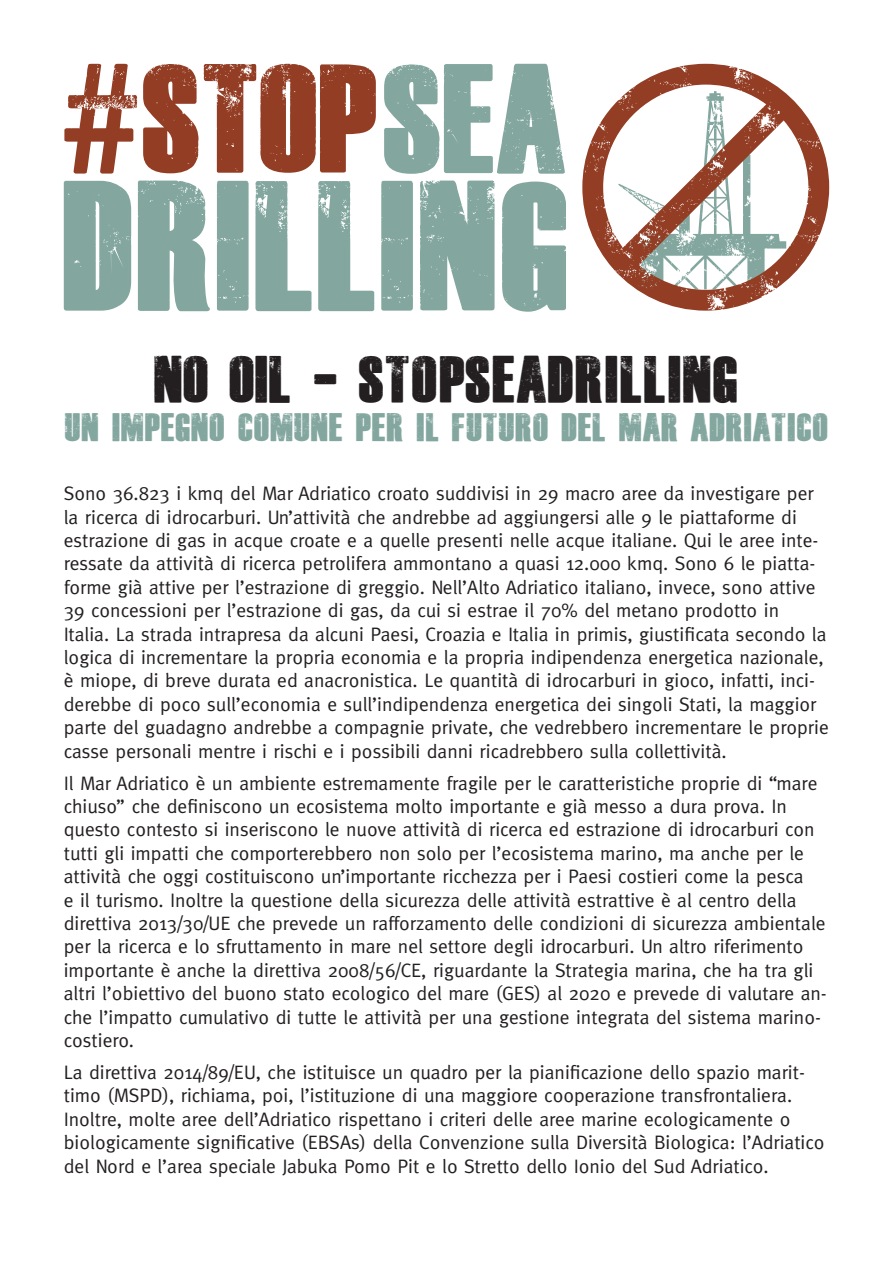
<style>
.page{position:relative;width:893px;height:1263px;background:#fff}
.page>*{position:absolute;margin:0;border:0;box-sizing:border-box;transform-origin:0 0}
.t1{font:45.9px "Dead Kansas";color:#231f20}
.t2{font:27.6px "Dead Kansas";color:#83a79f}
.t3{font:19.5px/23.4px "Meta";color:#231f20}
</style>
<div class="page">
<svg style="left:582px;top:64px;width:247px;height:247px"></svg>
<svg style="left:64px;top:64px;width:73px;height:110px"></svg>
<svg style="left:143px;top:64px;width:233px;height:109px"></svg>
<svg style="left:384px;top:64px;width:181px;height:110px"></svg>
<svg style="left:64px;top:181px;width:67px;height:130px;background:#8caea6"></svg>
<svg style="left:138px;top:181px;width:72px;height:130px;background:#93b2ac"></svg>
<div style="left:217px;top:181px;width:32px;height:130px;background:#83a79f"></div>
<svg style="left:255px;top:181px;width:57px;height:130px"></svg>
<svg style="left:318px;top:181px;width:56px;height:130px"></svg>
<svg style="left:381px;top:181px;width:32px;height:130px;background:#85a9a1"></svg>
<svg style="left:420px;top:181px;width:75px;height:129px;background:#8fafa8"></svg>
<svg style="left:502px;top:182px;width:64px;height:130px;background:#95b3ad"></svg>
<p class="t1" style="left:154px;top:356px;width:586px">NO OIL - STOPSEADRILLING</p>
<p class="t2" style="left:64px;top:413px;width:766px">UN IMPEGNO COMUNE PER IL FUTURO DEL MAR ADRIATICO</p>
<p class="t3" style="left:64px;top:481px;width:767px">Sono 36.823 i kmq del Mar Adriatico croato suddivisi in 29 macro aree da investigare per la ricerca di idrocarburi. Un’attività che andrebbe ad aggiungersi alle 9 le piattaforme di estrazione di gas in acque croate e a quelle presenti nelle acque italiane. Qui le aree inte&shy;ressate da attività di ricerca petrolifera ammontano a quasi 12.000 kmq. Sono 6 le piatta&shy;forme già attive per l’estrazione di greggio. Nell’Alto Adriatico italiano, invece, sono attive 39 concessioni per l’estrazione di gas, da cui si estrae il 70% del metano prodotto in Italia. La strada intrapresa da alcuni Paesi, Croazia e Italia in primis, giustificata secondo la logica di incrementare la propria economia e la propria indipendenza energetica nazionale, è miope, di breve durata ed anacronistica. Le quantità di idrocarburi in gioco, infatti, inci&shy;derebbe di poco sull’economia e sull’indipendenza energetica dei singoli Stati, la maggior parte del guadagno andrebbe a compagnie private, che vedrebbero incrementare le proprie casse personali mentre i rischi e i possibili danni ricadrebbero sulla collettività.</p>
<p class="t3" style="left:64px;top:771px;width:764px">Il Mar Adriatico è un ambiente estremamente fragile per le caratteristiche proprie di “mare chiuso” che definiscono un ecosistema molto importante e già messo a dura prova. In questo contesto si inseriscono le nuove attività di ricerca ed estrazione di idrocarburi con tutti gli impatti che comporterebbero non solo per l’ecosistema marino, ma anche per le attività che oggi costituiscono un’importante ricchezza per i Paesi costieri come la pesca<br>e il turismo. Inoltre la questione della sicurezza delle attività estrattive è al centro della direttiva 2013/30/UE che prevede un rafforzamento delle condizioni di sicurezza ambientale per la ricerca e lo sfruttamento in mare nel settore degli idrocarburi. Un altro riferimento importante è anche la direttiva 2008/56/CE, riguardante la Strategia marina, che ha tra gli altri l’obiettivo del buono stato ecologico del mare (GES) al 2020 e prevede di valutare an&shy;che l’impatto cumulativo di tutte le attività per una gestione integrata del sistema marino&shy;costiero.</p>
<p class="t3" style="left:64px;top:1060px;width:762px">La direttiva 2014/89/EU, che istituisce un quadro per la pianificazione dello spazio marit&shy;timo (MSPD), richiama, poi, l’istituzione di una maggiore cooperazione transfrontaliera.<br>Inoltre, molte aree dell’Adriatico rispettano i criteri delle aree marine ecologicamente o biologicamente significative (EBSAs) della Convenzione sulla Diversità Biologica: l’Adriatico del Nord e l’area speciale Jabuka Pomo Pit e lo Stretto dello Ionio del Sud Adriatico.</p>
</div>
